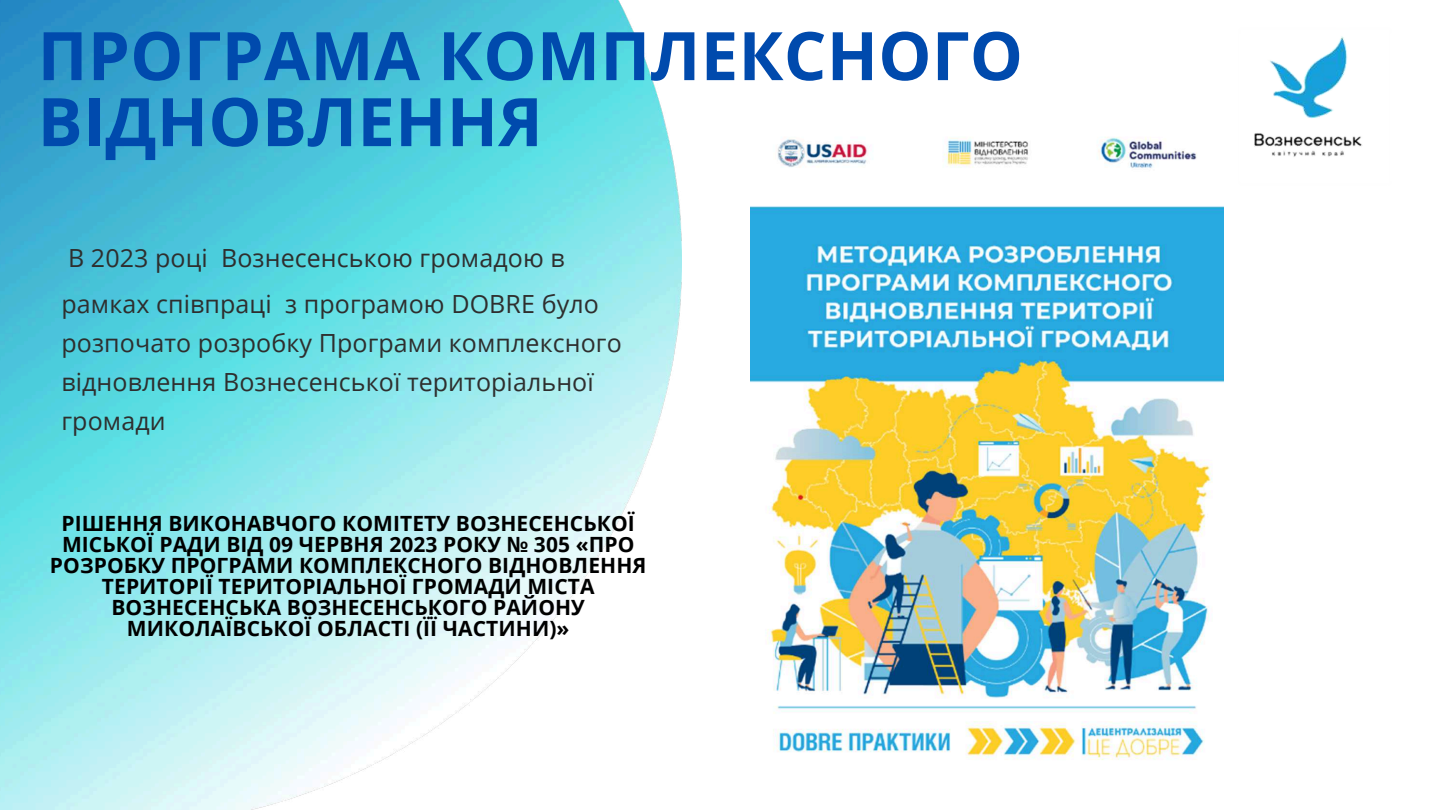
<style>
.page{position:relative;width:1440px;height:810px;background:#fff}
.page>*{position:absolute;margin:0;border:0;box-sizing:border-box;transform-origin:0 0}
.t1{font:700 67px/66px "Open Sans";letter-spacing:.005em;color:#004aad}
.t2{font:25px/39px "Open Sans";letter-spacing:.005em;color:#2e2e2e}
.t3{font:700 21px/21px "Open Sans";letter-spacing:.005em;color:#000;text-align:center}
</style>
<div class="page">
<img style="left:0;top:0;width:681px;height:810px">
<img style="left:1254px;top:36px;width:108px;height:121px">
<img style="left:751px;top:137px;width:472px;height:623px">
<h1 class="t1" style="left:38px;top:21px;width:987px">ПРОГРАМА КОМПЛЕКСНОГО<br>ВІДНОВЛЕННЯ</h1>
<p class="t2" style="left:62px;top:235px;width:539px;line-height:45.7px">В 2023 році Вознесенською громадою в рамках співпраці з програмою DOBRE було</p>
<p class="t2" style="left:62px;top:323px;width:562px">розпочато розробку Програми комплексного відновлення Вознесенської територіальної громади</p>
<p class="t3" style="left:50px;top:512px;width:598px">РІШЕННЯ ВИКОНАВЧОГО КОМІТЕТУ ВОЗНЕСЕНСЬКОЇ МІСЬКОЇ РАДИ ВІД 09 ЧЕРВНЯ 2023 РОКУ № 305 «ПРО РОЗРОБКУ ПРОГРАМИ КОМПЛЕКСНОГО ВІДНОВЛЕННЯ ТЕРИТОРІЇ ТЕРИТОРІАЛЬНОЇ ГРОМАДИ МІСТА ВОЗНЕСЕНСЬКА ВОЗНЕСЕНСЬКОГО РАЙОНУ МИКОЛАЇВСЬКОЇ ОБЛАСТІ (ЇЇ ЧАСТИНИ)»</p>
</div>
